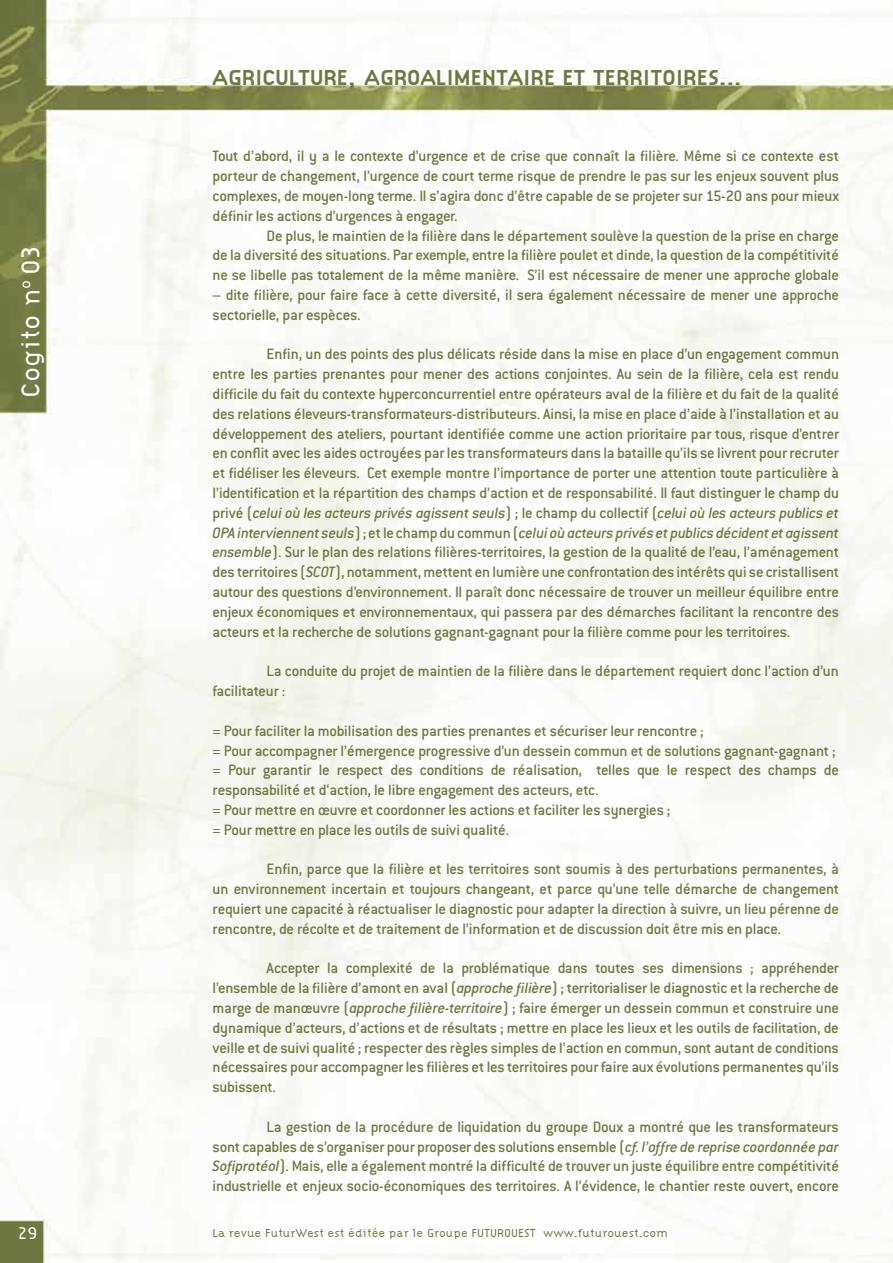
<style>
.page{position:relative;width:893px;height:1263px;background:#fff}
.page>*{position:absolute;margin:0;border:0;box-sizing:border-box;transform-origin:0 0}
.t1{font:300 27px "Citizen";color:#fff}
.t2{font:700 22.5px "Citizen";color:#707740}
.t3{font:300 18px "Citizen";color:#fff}
.t4{font:500 16.5px/19.8px "Conduit ITC";letter-spacing:-.015em;color:#707740;text-align:justify}
.t5{font:300 12px "Citizen";color:#707740}
.s1{font-style:italic}
</style>
<div class="page">
<img style="left:0;top:0;width:893px;height:1263px">
<h1 class="t1" style="left:15px;top:398px;width:153px;rotate:-90deg">Cogito n<sup>o</sup> 03</h1>
<p class="t3" style="left:18px;top:1222px;width:21px">29</p>
<h2 class="t2" style="left:213px;top:64px;width:15px">AGR</h2>
<h2 class="t2" style="left:255px;top:64px;width:21px">ICULTURE</h2>
<h2 class="t2" style="left:348px;top:64px;width:120px">, AGROALIMENT</h2>
<h2 class="t2" style="left:508px;top:64px;width:99px">AIRE ET TERR</h2>
<h2 class="t2" style="left:643px;top:64px;width:100px">ITOIRES...</h2>
<p class="t4" style="left:213px;top:146px;width:628px">Tout d’abord, il y a le contexte d’urgence et de crise que connaît la filière. Même si ce contexte est porteur de changement, l’urgence de court terme risque de prendre le pas sur les enjeux souvent plus complexes, de moyen-long terme. Il s’agira donc d’être capable de se projeter sur 15-20 ans pour mieux définir les actions d’urgences à engager.</p>
<p class="t4" style="left:213px;top:225px;width:628px;text-indent:54px">De plus, le maintien de la filière dans le département soulève la question de la prise en charge de la diversité des situations. Par exemple, entre la filière poulet et dinde, la question de la compétitivité ne se libelle pas totalement de la même manière. S’il est nécessaire de mener une approche globale</p>
<p class="t4" style="left:213px;top:285px;width:628px">– dite filière, pour faire face à cette diversité, il sera également nécessaire de mener une approche sectorielle, par espèces.</p>
<p class="t4" style="left:213px;top:344px;width:628px;text-indent:54px">Enfin, un des points des plus délicats réside dans la mise en place d’un engagement commun entre les parties prenantes pour mener des actions conjointes. Au sein de la filière, cela est rendu difficile du fait du contexte hyperconcurrentiel entre opérateurs aval de la filière et du fait de la qualité des relations éleveurs-transformateurs-distributeurs. Ainsi, la mise en place d’aide à l’installation et au développement des ateliers, pourtant identifiée comme une action prioritaire par tous, risque d’entrer en conflit avec les aides octroyées par les transformateurs dans la bataille qu’ils se livrent pour recruter et fidéliser les éleveurs. Cet exemple montre l’importance de porter une attention toute particulière à l’identification et la répartition des champs d’action et de responsabilité. Il faut distinguer le champ du privé (<span class="s1">celui où les acteurs privés agissent seuls</span>) ; le champ du collectif (<span class="s1">celui où les acteurs publics et OPA interviennent seuls</span>) ; et le champ du commun (<span class="s1">celui où acteurs privés et publics décident et agissent ensemble</span>). Sur le plan des relations filières-territoires, la gestion de la qualité de l’eau, l’aménagement des territoires (<span class="s1">SCOT</span>), notamment, mettent en lumière une confrontation des intérêts qui se cristallisent autour des questions d’environnement. Il paraît donc nécessaire de trouver un meilleur équilibre entre enjeux économiques et environnementaux, qui passera par des démarches facilitant la rencontre des acteurs et la recherche de solutions gagnant-gagnant pour la filière comme pour les territoires.</p>
<p class="t4" style="left:213px;top:661px;width:628px;text-indent:54px">La conduite du projet de maintien de la filière dans le département requiert donc l’action d’un facilitateur :</p>
<p class="t4" style="left:213px;top:720px;width:628px;text-align:left">= Pour faciliter la mobilisation des parties prenantes et sécuriser leur rencontre ;<br>= Pour accompagner l’émergence progressive d’un dessein commun et de solutions gagnant-gagnant ; = Pour garantir le respect des conditions de réalisation, telles que le respect des champs de responsabilité et d‘action, le libre engagement des acteurs, etc.<br>= Pour mettre en œuvre et coordonner les actions et faciliter les synergies ;<br>= Pour mettre en place les outils de suivi qualité.</p>
<p class="t4" style="left:213px;top:859px;width:628px;text-indent:54px">Enfin, parce que la filière et les territoires sont soumis à des perturbations permanentes, à un environnement incertain et toujours changeant, et parce qu’une telle démarche de changement requiert une capacité à réactualiser le diagnostic pour adapter la direction à suivre, un lieu pérenne de rencontre, de récolte et de traitement de l’information et de discussion doit être mis en place.</p>
<p class="t4" style="left:213px;top:958px;width:628px;text-indent:54px">Accepter la complexité de la problématique dans toutes ses dimensions ; appréhender l’ensemble de la filière d’amont en aval (<span class="s1">approche filière</span>) ; territorialiser le diagnostic et la recherche de marge de manœuvre (<span class="s1">approche filière-territoire</span>) ; faire émerger un dessein commun et construire une dynamique d’acteurs, d’actions et de résultats ; mettre en place les lieux et les outils de facilitation, de veille et de suivi qualité ; respecter des règles simples de l’action en commun, sont autant de conditions nécessaires pour accompagner les filières et les territoires pour faire aux évolutions permanentes qu’ils subissent.</p>
<p class="t4" style="left:213px;top:1116px;width:628px;text-indent:54px">La gestion de la procédure de liquidation du groupe Doux a montré que les transformateurs sont capables de s’organiser pour proposer des solutions ensemble (<span class="s1">cf. l’offre de reprise coordonnée par Sofiprotéol</span>). Mais, elle a également montré la difficulté de trouver un juste équilibre entre compétitivité industrielle et enjeux socio-économiques des territoires. A l’évidence, le chantier reste ouvert, encore</p>
<p class="t5" style="left:213px;top:1226px;width:457px">La revue FuturWest est éditée par le Groupe FUTUROUEST www.futurouest.com</p>
</div>
